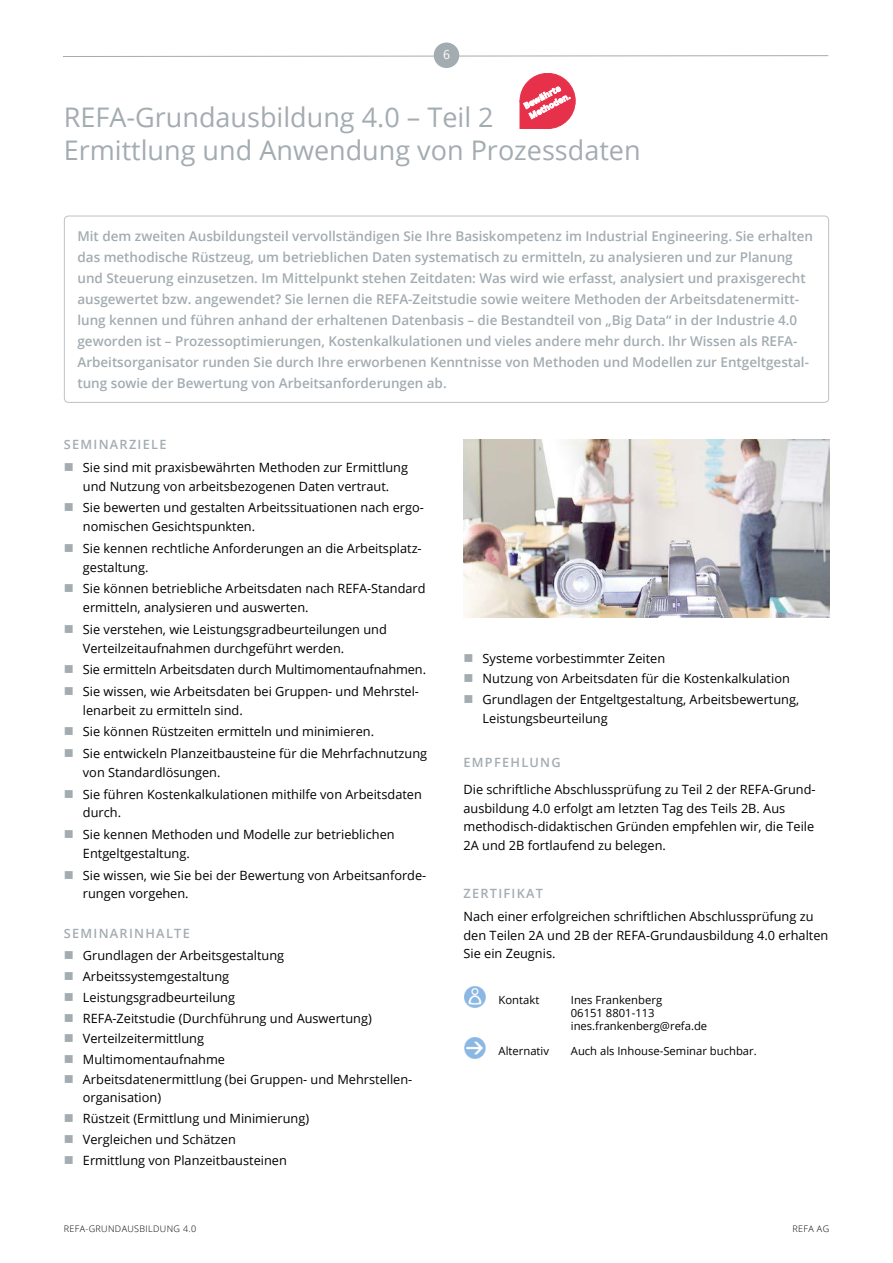
<style>
.page{position:relative;width:893px;height:1263px;background:#fff}
.page>*{position:absolute;margin:0;border:0;box-sizing:border-box;transform-origin:0 0}
.t1{font:27px/33px "Open Sans";color:#a3acb1}
.t2{font:600 13.5px/21px "Open Sans";color:#a3acb1}
.t3{font:12.75px/18.8px "Open Sans";color:#000}
.t4{font:600 12.75px "Open Sans";letter-spacing:.1em;color:#a3acb1}
.t5{font:12.75px "Segoe UI";color:#fff}
.t6{font:11.25px/13.2px "Open Sans";color:#000}
.t7{font:300 9px "Open Sans";letter-spacing:.04em;color:#000}
</style>
<div class="page">
<svg style="left:63px;top:55px;width:766px;height:2px"></svg>
<div style="left:434px;top:43px;width:25px;height:25px;background:#a3acb1;border-radius:50%"></div>
<div style="left:64px;top:216px;width:765px;height:187px;border:1px solid #bdc2c6;border-radius:4px"></div>
<img style="left:463px;top:439px;width:366px;height:179px">
<img style="left:465px;top:986px;width:21px;height:22px">
<img style="left:465px;top:1038px;width:21px;height:21px">
<svg style="left:520px;top:73px;width:55px;height:55px"></svg>
<p class="t5" style="left:443px;top:46px;width:8px">6</p>
<h1 class="t1" style="left:64px;top:100px;width:578px">REFA-Grundausbildung 4.0 – Teil 2<br>Ermittlung und Anwendung von Prozessdaten</h1>
<p class="t2" style="left:77px;top:225px;width:737px">Mit dem zweiten Ausbildungsteil vervollständigen Sie Ihre Basiskompetenz im Industrial Engineering. Sie erhalten das methodische Rüstzeug, um betrieblichen Daten systematisch zu ermitteln, zu analysieren und zur Planung und Steuerung einzusetzen. Im Mittelpunkt stehen Zeitdaten: Was wird wie erfasst, analysiert und praxisgerecht ausgewertet bzw. angewendet? Sie lernen die REFA-Zeitstudie sowie weitere Methoden der Arbeitsdatenermitt&shy;lung kennen und führen anhand der erhaltenen Datenbasis – die Bestandteil von „Big Data“ in der Industrie 4.0 geworden ist – Prozessoptimierungen, Kostenkalkulationen und vieles andere mehr durch. Ihr Wissen als REFA-Arbeitsorganisator runden Sie durch Ihre erworbenen Kenntnisse von Methoden und Modellen zur Entgeltgestal&shy;tung sowie der Bewertung von Arbeitsanforderungen ab.</p>
<p class="t4" style="left:64px;top:435px;width:104px">SEMINARZIELE</p>
<p class="t3" style="left:83px;top:457px;width:327px">Sie sind mit praxisbewährten Methoden zur Ermittlung und Nutzung von arbeitsbezogenen Daten vertraut.</p>
<p class="t3" style="left:83px;top:498px;width:342px">Sie bewerten und gestalten Arbeitssituationen nach ergo&shy;nomischen Gesichtspunkten.</p>
<p class="t3" style="left:83px;top:538px;width:340px">Sie kennen rechtliche Anforderungen an die Arbeitsplatz&shy;gestaltung.</p>
<p class="t3" style="left:83px;top:579px;width:344px">Sie können betriebliche Arbeitsdaten nach REFA-Standard ermitteln, analysieren und auswerten.</p>
<p class="t3" style="left:83px;top:619px;width:305px">Sie verstehen, wie Leistungsgradbeurteilungen und<br>Verteilzeitaufnahmen durchgeführt werden.</p>
<p class="t3" style="left:83px;top:658px;width:345px;line-height:21.8px">Sie ermitteln Arbeitsdaten durch Multimomentaufnahmen.<br>Sie wissen, wie Arbeitsdaten bei Gruppen- und Mehrstel-</p>
<p class="t3" style="left:83px;top:699px;width:346px;line-height:21.8px">lenarbeit zu ermitteln sind.<br>Sie können Rüstzeiten ermitteln und minimieren.<br>Sie entwickeln Planzeitbausteine für die Mehrfachnutzung</p>
<p class="t3" style="left:83px;top:761px;width:340px;line-height:21.8px">von Standardlösungen.<br>Sie führen Kostenkalkulationen mithilfe von Arbeitsdaten</p>
<p class="t3" style="left:83px;top:801px;width:313px;line-height:21.8px">durch.<br>Sie kennen Methoden und Modelle zur betrieblichen</p>
<p class="t3" style="left:83px;top:842px;width:345px;line-height:21.8px">Entgeltgestaltung.<br>Sie wissen, wie Sie bei der Bewertung von Arbeitsanforde-</p>
<p class="t3" style="left:83px;top:884px;width:107px">rungen vorgehen.</p>
<p class="t4" style="left:64px;top:924px;width:128px">SEMINARINHALTE</p>
<p class="t3" style="left:83px;top:944px;width:330px;line-height:20.7px">Grundlagen der Arbeitsgestaltung Arbeitssystemgestaltung<br>Leistungsgradbeurteilung<br>REFA-Zeitstudie (Durchführung und Auswertung)<br>Verteilzeitermittlung<br>Multimomentaufnahme<br>Arbeitsdatenermittlung (bei Gruppen- und Mehrstellen-</p>
<p class="t3" style="left:83px;top:1087px;width:228px;line-height:20.9px">organisation)<br>Rüstzeit (Ermittlung und Minimierung)<br>Vergleichen und Schätzen<br>Ermittlung von Planzeitbausteinen</p>
<p class="t3" style="left:483px;top:647px;width:318px;line-height:20.9px">Systeme vorbestimmter Zeiten<br>Nutzung von Arbeitsdaten für die Kostenkalkulation<br>Grundlagen der Entgeltgestaltung, Arbeitsbewertung,</p>
<p class="t3" style="left:483px;top:709px;width:127px">Leistungsbeurteilung</p>
<p class="t4" style="left:463px;top:753px;width:99px">EMPFEHLUNG</p>
<p class="t3" style="left:463px;top:779px;width:354px">Die schriftliche Abschlussprüfung zu Teil 2 der REFA-Grund&shy;ausbildung 4.0 erfolgt am letzten Tag des Teils 2B. Aus methodisch-didaktischen Gründen empfehlen wir, die Teile 2A und 2B fortlaufend zu belegen.</p>
<p class="t4" style="left:463px;top:884px;width:81px">ZERTIFIKAT</p>
<p class="t3" style="left:463px;top:906px;width:366px">Nach einer erfolgreichen schriftlichen Abschlussprüfung zu den Teilen 2A und 2B der REFA-Grundausbildung 4.0 erhalten<br>Sie ein Zeugnis.</p>
<p class="t6" style="left:499px;top:993px;width:42px">Kontakt</p>
<p class="t6" style="left:571px;top:993px;width:138px">Ines Frankenberg<br>06151 8801-113 ines.frankenberg@refa.de</p>
<p class="t6" style="left:499px;top:1044px;width:52px">Alternativ</p>
<p class="t6" style="left:571px;top:1044px;width:187px">Auch als Inhouse-Seminar buchbar.</p>
<p class="t7" style="left:64px;top:1222px;width:134px">REFA-GRUNDAUSBILDUNG 4.0</p>
<p class="t7" style="left:793px;top:1222px;width:38px">REFA AG</p>
</div>
